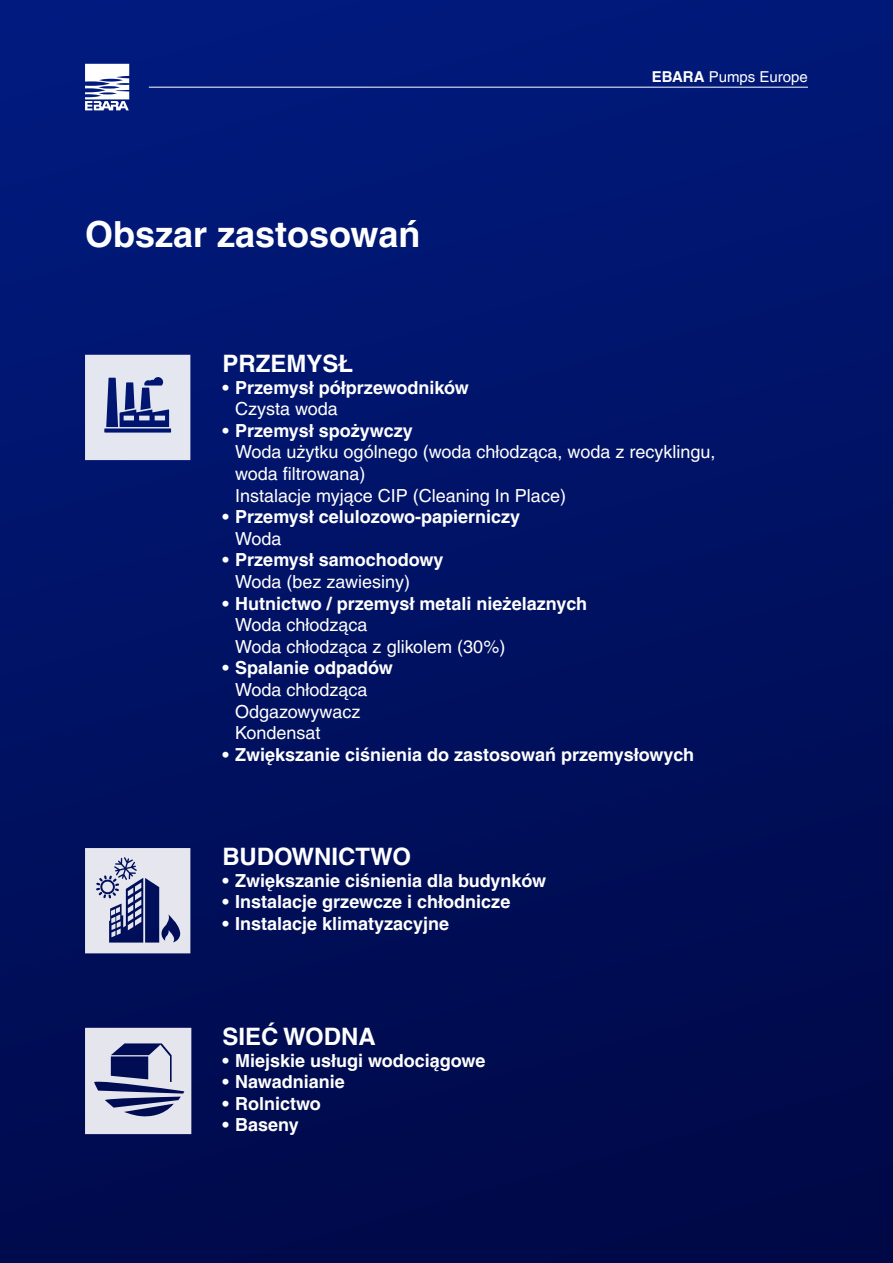
<style>
.page{position:relative;width:893px;height:1263px;background:#fff}
.page>*{position:absolute;margin:0;border:0;box-sizing:border-box;transform-origin:0 0}
.t1{font:700 36px "Helvetica LT Pro";color:#fff}
.Paragrafo_base{font:700 24px "Helvetica LT Pro";color:#fff}
.Paragrafo_base-2{font:700 18px "Helvetica LT Pro";color:#fff}
.Paragrafo_base-3{font:18px/21.6px "Helvetica LT Pro";color:#fff}
.t2{font:15px "Helvetica LT Pro";color:#fff}
.s1{font-weight:700}
</style>
<div class="page">
<img style="left:0;top:0;width:892px;height:1263px">
<svg style="left:85px;top:64px;width:44px;height:46px"></svg>
<hr style="left:149px;top:87px;width:659px;height:1px;background:#fff">
<hr style="left:892px;top:0;width:1px;height:1263px;background:#015aaa">
<svg style="left:85px;top:1028px;width:106px;height:106px"></svg>
<svg style="left:85px;top:355px;width:105px;height:105px"></svg>
<svg style="left:85px;top:848px;width:105px;height:105px"></svg>
<p class="t1" style="left:85px;top:212px;width:337px">Obszar zastosowań</p>
<p class="t2" style="left:652px;top:68px;width:158px"><span class="s1">EBARA</span> Pumps Europe</p>
<p class="Paragrafo_base" style="left:222px;top:349px;width:132px">PRZEMYSŁ</p>
<p class="Paragrafo_base-2" style="left:222px;top:376px;width:248px">• Przemysł półprzewodników</p>
<p class="Paragrafo_base-3" style="left:235px;top:398px;width:104px">Czysta woda</p>
<p class="Paragrafo_base-2" style="left:222px;top:419px;width:192px">• Przemysł spożywczy</p>
<p class="Paragrafo_base-3" style="left:235px;top:441px;width:482px">Woda użytku ogólnego (woda chłodząca, woda z recyklingu, woda filtrowana)</p>
<p class="Paragrafo_base-3" style="left:235px;top:484px;width:332px">Instalacje myjące CIP (Cleaning In Place)</p>
<p class="Paragrafo_base-2" style="left:222px;top:506px;width:299px">• Przemysł celulozowo-papierniczy</p>
<p class="Paragrafo_base-3" style="left:235px;top:528px;width:48px">Woda</p>
<p class="Paragrafo_base-2" style="left:222px;top:549px;width:223px">• Przemysł samochodowy</p>
<p class="Paragrafo_base-3" style="left:235px;top:571px;width:176px">Woda (bez zawiesiny)</p>
<p class="Paragrafo_base-2" style="left:222px;top:592px;width:366px">• Hutnictwo / przemysł metali nieżelaznych</p>
<p class="Paragrafo_base-3" style="left:235px;top:614px;width:272px">Woda chłodząca<br>Woda chłodząca z glikolem (30%)</p>
<p class="Paragrafo_base-2" style="left:222px;top:657px;width:172px">• Spalanie odpadów</p>
<p class="Paragrafo_base-3" style="left:235px;top:679px;width:134px">Woda chłodząca<br>Odgazowywacz<br>Kondensat</p>
<p class="Paragrafo_base-2" style="left:222px;top:743px;width:473px">• Zwiększanie ciśnienia do zastosowań przemysłowych</p>
<p class="Paragrafo_base" style="left:222px;top:842px;width:190px">BUDOWNICTWO</p>
<p class="Paragrafo_base-2" style="left:222px;top:869px;width:325px">• Zwiększanie ciśnienia dla budynków</p>
<p class="Paragrafo_base-2" style="left:222px;top:891px;width:289px">• Instalacje grzewcze i chłodnicze</p>
<p class="Paragrafo_base-2" style="left:222px;top:913px;width:228px">• Instalacje klimatyzacyjne</p>
<p class="Paragrafo_base" style="left:222px;top:1022px;width:155px">SIEĆ WODNA</p>
<p class="Paragrafo_base-2" style="left:222px;top:1049px;width:265px">• Miejskie usługi wodociągowe</p>
<p class="Paragrafo_base-2" style="left:222px;top:1071px;width:124px">• Nawadnianie</p>
<p class="Paragrafo_base-2" style="left:222px;top:1092px;width:100px">• Rolnictwo</p>
<p class="Paragrafo_base-2" style="left:222px;top:1114px;width:78px">• Baseny</p>
</div>
